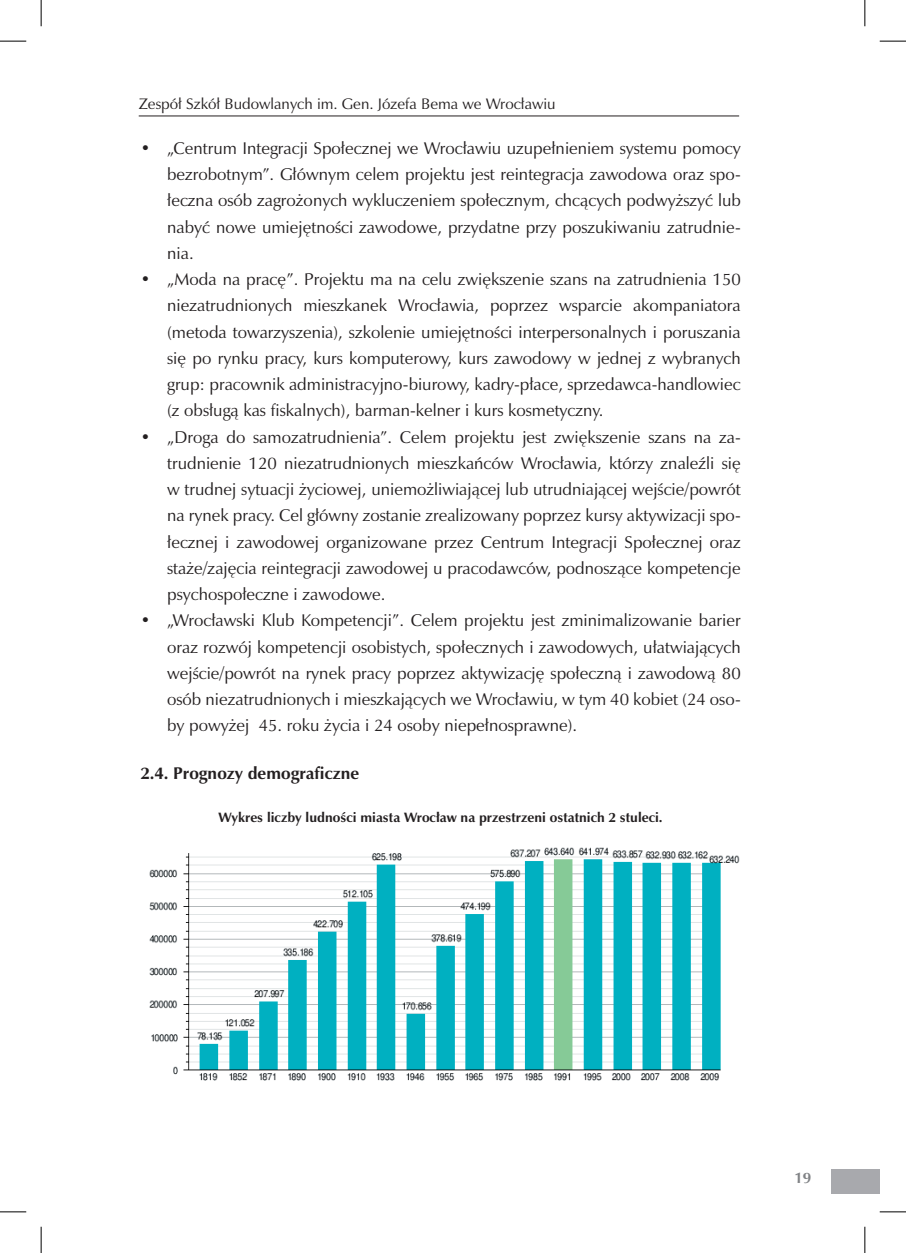
<style>
.page{position:relative;width:906px;height:1253px;background:#fff}
.page>*{position:absolute;margin:0;border:0;box-sizing:border-box;transform-origin:0 0}
.t1{font:17.5px/26.2px "Zapf Humnst PL";color:#231f20;text-align:justify}
.t2{font:700 17.5px "Zapf Humnst PL";color:#231f20}
.t3{font:15.75px "Zapf Humnst PL";color:#231f20}
.t4{font:700 15.75px "Zapf Humnst PL";color:#808285}
.t5{font:700 14px "Zapf Humnst PL";color:#231f20}
</style>
<div class="page">
<hr style="left:139px;top:116px;width:600px;height:1px;background:#231f20">
<div style="left:831px;top:1169px;width:48px;height:25px;background:#a8a9ad"></div>
<img style="left:149px;top:847px;width:591px;height:234px">
<svg style="left:0;top:41px;width:26px;height:1px"></svg>
<svg style="left:879px;top:41px;width:27px;height:1px"></svg>
<svg style="left:0;top:1212px;width:26px;height:1px"></svg>
<svg style="left:879px;top:1212px;width:27px;height:1px"></svg>
<svg style="left:41px;top:0;width:1px;height:26px"></svg>
<svg style="left:41px;top:1227px;width:1px;height:26px"></svg>
<svg style="left:864px;top:0;width:1px;height:26px"></svg>
<svg style="left:864px;top:1227px;width:1px;height:26px"></svg>
<p class="t3" style="left:139px;top:94px;width:418px">Zespół Szkół Budowlanych im. Gen. Józefa Bema we Wrocławiu</p>
<p class="t1" style="left:167px;top:135px;width:575px;text-indent:-27px">• „Centrum Integracji Społecznej we Wrocławiu uzupełnieniem systemu pomocy bezrobotnym”. Głównym celem projektu jest reintegracja zawodowa oraz spo&shy;łeczna osób zagrożonych wykluczeniem społecznym, chcących podwyższyć lub nabyć nowe umiejętności zawodowe, przydatne przy poszukiwaniu zatrudnie&shy;nia.</p>
<p class="t1" style="left:167px;top:266px;width:575px;text-indent:-27px">• „Moda na pracę”. Projektu ma na celu zwiększenie szans na zatrudnienia 150 niezatrudnionych mieszkanek Wrocławia, poprzez wsparcie akompaniatora (metoda towarzyszenia), szkolenie umiejętności interpersonalnych i poruszania się po rynku pracy, kurs komputerowy, kurs zawodowy w jednej z wybranych grup: pracownik administracyjno-biurowy, kadry-płace, sprzedawca-handlowiec (z obsługą kas fiskalnych), barman-kelner i kurs kosmetyczny.</p>
<p class="t1" style="left:167px;top:424px;width:575px;text-indent:-27px">• „Droga do samozatrudnienia”. Celem projektu jest zwiększenie szans na za&shy;trudnienie 120 niezatrudnionych mieszkańców Wrocławia, którzy znaleźli się w trudnej sytuacji życiowej, uniemożliwiającej lub utrudniającej wejście/powrót na rynek pracy. Cel główny zostanie zrealizowany poprzez kursy aktywizacji spo&shy;łecznej i zawodowej organizowane przez Centrum Integracji Społecznej oraz staże/zajęcia reintegracji zawodowej u pracodawców, podnoszące kompetencje psychospołeczne i zawodowe.</p>
<p class="t1" style="left:167px;top:607px;width:575px;text-indent:-27px">• „Wrocławski Klub Kompetencji”. Celem projektu jest zminimalizowanie barier oraz rozwój kompetencji osobistych, społecznych i zawodowych, ułatwiających wejście/powrót na rynek pracy poprzez aktywizację społeczną i zawodową 80 osób niezatrudnionych i mieszkających we Wrocławiu, w tym 40 kobiet (24 oso&shy;by powyżej 45. roku życia i 24 osoby niepełnosprawne).</p>
<p class="t2" style="left:140px;top:762px;width:220px">2.4. Prognozy demograficzne</p>
<p class="t5" style="left:218px;top:809px;width:446px">Wykres liczby ludności miasta Wrocław na przestrzeni ostatnich 2 stuleci.</p>
<p class="t4" style="left:794px;top:1168px;width:18px">19</p>
</div>
